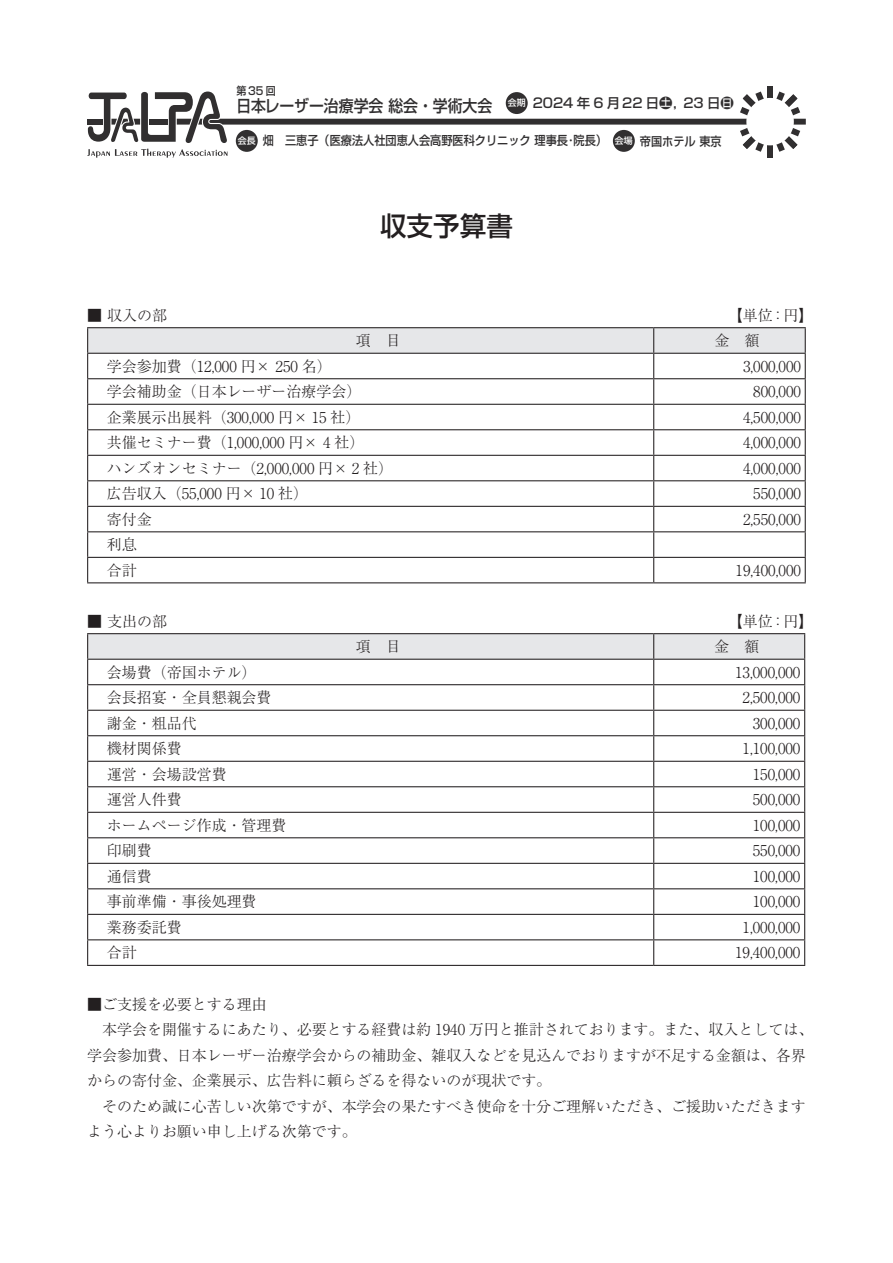
<style>
.page{position:relative;width:893px;height:1263px;background:#fff}
.page>*{position:absolute;margin:0;border:0;box-sizing:border-box;transform-origin:0 0}
.t1{font:500 26.55px "Shin Go Pro";color:#231f20}
.t2{font:500 16.35px "Shin Go Pro";color:#312f30;scale:.91 1}
.t3{font:300 15px/25.5px "Ryumin Pro";color:#231f20}
.t4{font:500 13.35px "Shin Go Pro";color:#312f30}
.t5{font:500 12.3px "Shin Go Pro";color:#312f30;scale:.91 1}
.t6{font:500 11.1px "Shin Go Pro";color:#312f30;scale:.91 1}
.s1{font-size:9px;color:#fff}
</style>
<div class="page">
<div style="left:767px;top:86px;width:6px;height:71px;background:#312f30"></div>
<svg style="left:87px;top:92px;width:719px;height:66px"></svg>
<div style="left:746px;top:98px;width:48px;height:47px;background:#fff;border-radius:50%"></div>
<div style="left:236px;top:130px;width:22px;height:22px;background:#312f30;border-radius:50%"></div>
<div style="left:506px;top:92px;width:22px;height:22px;background:#312f30;border-radius:50%"></div>
<div style="left:613px;top:130px;width:22px;height:22px;background:#312f30;border-radius:50%"></div>
<hr style="left:87px;top:327px;width:567px;height:1px;background:#231f20">
<hr style="left:654px;top:327px;width:152px;height:1px;background:#231f20">
<svg style="left:87px;top:328px;width:719px;height:254px"></svg>
<hr style="left:87px;top:582px;width:567px;height:1px;background:#231f20">
<hr style="left:654px;top:582px;width:152px;height:1px;background:#231f20">
<hr style="left:87px;top:633px;width:567px;height:1px;background:#231f20">
<hr style="left:654px;top:633px;width:151px;height:1px;background:#231f20">
<svg style="left:87px;top:634px;width:718px;height:331px"></svg>
<hr style="left:87px;top:965px;width:567px;height:1px;background:#231f20">
<hr style="left:654px;top:965px;width:151px;height:1px;background:#231f20">
<p class="t6" style="left:237px;top:81px;width:45px">第35回</p>
<p class="t2" style="left:236px;top:93px;width:283px">日本レーザー治療学会 総会・学術大会</p>
<p class="t5" style="left:238px;top:130px;width:407px"><span class="s1">会長</span> 畑　三恵子（医療法人社団恵人会高野医科クリニック 理事長･院長）</p>
<p class="t4" style="left:508px;top:92px;width:228px"><span class="s1">会期</span> 2024 年 6 月22 日土，23 日日</p>
<p class="t5" style="left:615px;top:131px;width:119px"><sup>会場</sup> 帝国ホテル 東京</p>
<h1 class="t1" style="left:380px;top:204px;width:134px">収支予算書</h1>
<p class="t3" style="left:87px;top:302px;width:81px">■ 収入の部</p>
<p class="t3" style="left:728px;top:302px;width:87px">【単位：円】</p>
<p class="t3" style="left:356px;top:327px;width:46px">項　目</p>
<p class="t3" style="left:714px;top:327px;width:46px">金　額</p>
<p class="t3" style="left:107px;top:352px;width:226px">学会参加費（12,000 円× 250 名）</p>
<p class="t3" style="left:743px;top:352px;width:59px">3,000,000</p>
<p class="t3" style="left:107px;top:378px;width:256px">学会補助金（日本レーザー治療学会）</p>
<p class="t3" style="left:753px;top:378px;width:49px">800,000</p>
<p class="t3" style="left:107px;top:403px;width:255px">企業展示出展料（300,000 円× 15 社）</p>
<p class="t3" style="left:743px;top:403px;width:59px">4,500,000</p>
<p class="t3" style="left:107px;top:429px;width:259px">共催セミナー費（1,000,000 円× 4 社）</p>
<p class="t3" style="left:743px;top:429px;width:59px">4,000,000</p>
<p class="t3" style="left:107px;top:454px;width:288px">ハンズオンセミナー（2,000,000 円× 2 社）</p>
<p class="t3" style="left:743px;top:454px;width:59px">4,000,000</p>
<p class="t3" style="left:107px;top:480px;width:203px">広告収入（55,000 円× 10 社）</p>
<p class="t3" style="left:753px;top:480px;width:49px">550,000</p>
<p class="t3" style="left:107px;top:505px;width:46px">寄付金</p>
<p class="t3" style="left:743px;top:505px;width:59px">2,550,000</p>
<p class="t3" style="left:107px;top:531px;width:31px">利息合計</p>
<p class="t3" style="left:736px;top:556px;width:67px">19,400,000</p>
<p class="t3" style="left:87px;top:607px;width:81px">■ 支出の部</p>
<p class="t3" style="left:728px;top:607px;width:87px">【単位：円】</p>
<p class="t3" style="left:356px;top:632px;width:46px">項　目</p>
<p class="t3" style="left:714px;top:632px;width:46px">金　額</p>
<p class="t3" style="left:107px;top:658px;width:151px">会場費（帝国ホテル）</p>
<p class="t3" style="left:735px;top:658px;width:67px">13,000,000</p>
<p class="t3" style="left:107px;top:684px;width:166px">会長招宴・全員懇親会費</p>
<p class="t3" style="left:742px;top:684px;width:59px">2,500,000</p>
<p class="t3" style="left:107px;top:709px;width:91px">謝金・粗品代</p>
<p class="t3" style="left:753px;top:709px;width:49px">300,000</p>
<p class="t3" style="left:107px;top:735px;width:76px">機材関係費</p>
<p class="t3" style="left:742px;top:735px;width:59px">1,100,000</p>
<p class="t3" style="left:107px;top:760px;width:121px">運営・会場設営費</p>
<p class="t3" style="left:753px;top:760px;width:49px">150,000</p>
<p class="t3" style="left:107px;top:786px;width:76px">運営人件費</p>
<p class="t3" style="left:753px;top:786px;width:49px">500,000</p>
<p class="t3" style="left:107px;top:811px;width:181px">ホームページ作成・管理費</p>
<p class="t3" style="left:753px;top:811px;width:49px">100,000</p>
<p class="t3" style="left:107px;top:837px;width:46px">印刷費</p>
<p class="t3" style="left:753px;top:837px;width:49px">550,000</p>
<p class="t3" style="left:107px;top:862px;width:46px">通信費</p>
<p class="t3" style="left:753px;top:862px;width:49px">100,000</p>
<p class="t3" style="left:107px;top:888px;width:151px">事前準備・事後処理費</p>
<p class="t3" style="left:753px;top:888px;width:49px">100,000</p>
<p class="t3" style="left:107px;top:913px;width:76px">業務委託費</p>
<p class="t3" style="left:742px;top:913px;width:59px">1,000,000</p>
<p class="t3" style="left:107px;top:939px;width:31px">合計</p>
<p class="t3" style="left:735px;top:939px;width:67px">19,400,000</p>
<p class="t3" style="left:87px;top:990px;width:181px">■ご支援を必要とする理由</p>
<p class="t3" style="left:102px;top:1015px;width:713px">本学会を開催するにあたり、必要とする経費は約 1940 万円と推計されております。また、収入としては、</p>
<p class="t3" style="left:87px;top:1041px;width:720px">学会参加費、日本レーザー治療学会からの補助金、雑収入などを見込んでおりますが不足する金額は、各界</p>
<p class="t3" style="left:87px;top:1066px;width:466px">からの寄付金、企業展示、広告料に頼らざるを得ないのが現状です。</p>
<p class="t3" style="left:102px;top:1092px;width:705px">そのため誠に心苦しい次第ですが、本学会の果たすべき使命を十分ご理解いただき、ご援助いただきます</p>
<p class="t3" style="left:87px;top:1117px;width:271px">よう心よりお願い申し上げる次第です。</p>
</div>
